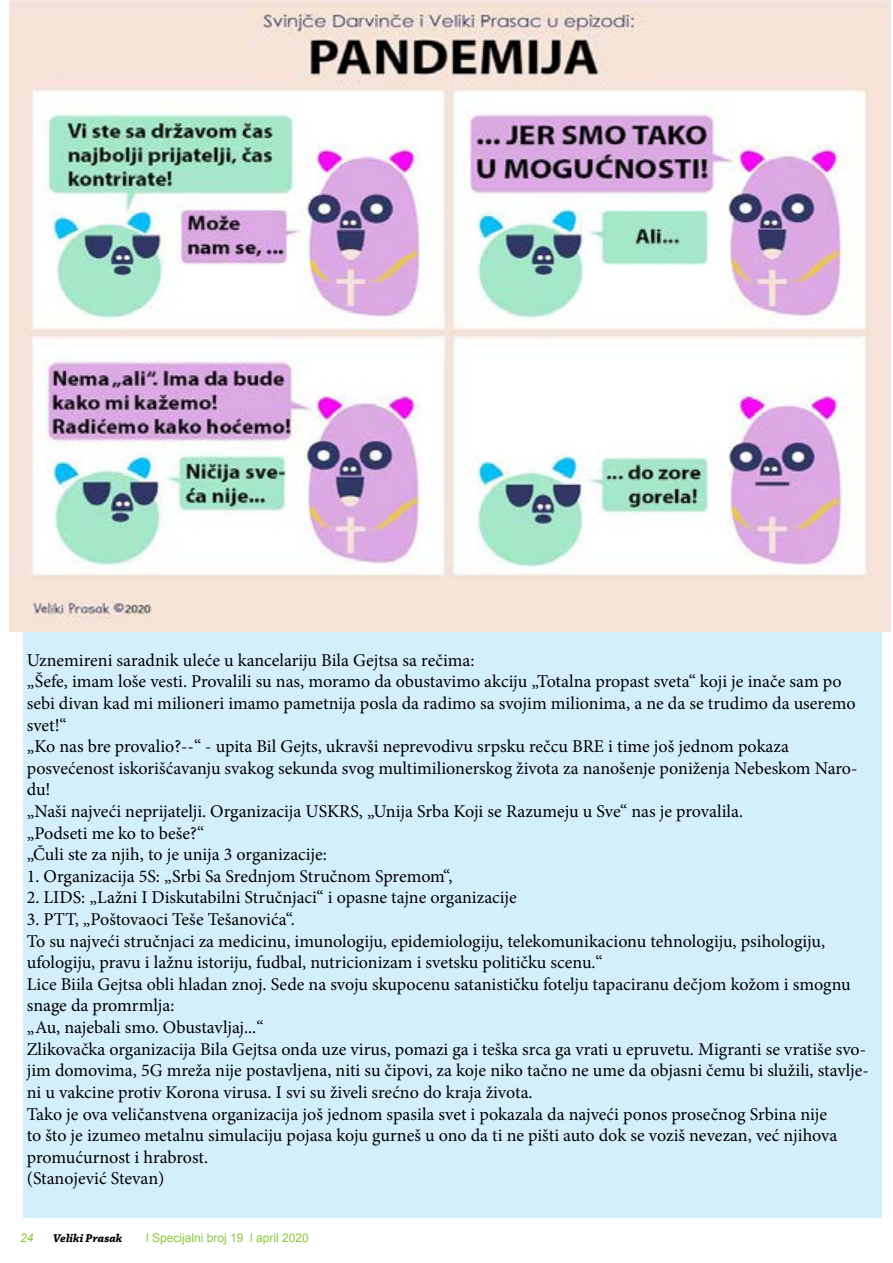
<style>
.page{position:relative;width:893px;height:1263px;background:#fff}
.page>*{position:absolute;margin:0;border:0;box-sizing:border-box;transform-origin:0 0}
.t1{font:18px/21.6px "Minion Pro";color:#000}
.t2{font:12px "Arial";color:#8dc63f}
.t3{font:italic 700 12px "Chaparral Pro";color:#000}
.t4{font:italic 12px "Arial";color:#8dc63f}
</style>
<div class="page">
<div style="left:23px;top:609px;width:859px;height:609px;background:#d4effc"></div>
<img style="left:9px;top:0;width:882px;height:631px">
<p class="t1" style="left:27px;top:649px;width:832px">Uznemireni saradnik uleće u kancelariju Bila Gejtsa sa rečima:<br>„Šefe, imam loše vesti. Provalili su nas, moramo da obustavimo akciju „Totalna propast sveta“ koji je inače sam po sebi divan kad mi milioneri imamo pametnija posla da radimo sa svojim milionima, a ne da se trudimo da useremo svet!“<br>„Ko nas bre provalio?--“ - upita Bil Gejts, ukravši neprevodivu srpsku rečcu BRE i time još jednom pokaza posvećenost iskorišćavanju svakog sekunda svog multimilionerskog života za nanošenje poniženja Nebeskom Naro&shy;du!<br>„Naši najveći neprijatelji. Organizacija USKRS, „Unija Srba Koji se Razumeju u Sve“ nas je provalila.<br>„Podseti me ko to beše?“<br>„Čuli ste za njih, to je unija 3 organizacije:</p>
<p class="t1" style="left:27px;top:865px;width:427px">1. Organizacija 5S: „Srbi Sa Srednjom Stručnom Spremom“,</p>
<p class="t1" style="left:27px;top:887px;width:492px">2. LIDS: „Lažni I Diskutabilni Stručnjaci“ i opasne tajne organizacije</p>
<p class="t1" style="left:27px;top:909px;width:844px">3. PTT, „Poštovaoci Teše Tešanovića“.<br>To su najveći stručnjaci za medicinu, imunologiju, epidemiologiju, telekomunikacionu tehnologiju, psihologiju, ufologiju, pravu i lažnu istoriju, fudbal, nutricionizam i svetsku političku scenu.“<br>Lice Biila Gejtsa obli hladan znoj. Sede na svoju skupocenu satanističku fotelju tapaciranu dečjom kožom i smognu snage da promrmlja:<br>„Au, najebali smo. Obustavljaj...“<br>Zlikovačka organizacija Bila Gejtsa onda uze virus, pomazi ga i teška srca ga vrati u epruvetu. Migranti se vratiše svo&shy;jim domovima, 5G mreža nije postavljena, niti su čipovi, za koje niko tačno ne ume da objasni čemu bi služili, stavlje&shy;ni u vakcine protiv Korona virusa. I svi su živeli srećno do kraja života.<br>Tako je ova veličanstvena organizacija još jednom spasila svet i pokazala da najveći ponos prosečnog Srbina nije<br>to što je izumeo metalnu simulaciju pojasa koju gurneš u ono da ti ne pišti auto dok se voziš nevezan, već njihova promućurnost i hrabrost.<br>(Stanojević Stevan)</p>
<p class="t4" style="left:20px;top:1230px;width:15px">24</p>
<p class="t3" style="left:53px;top:1231px;width:70px">Veliki Prasak</p>
<p class="t2" style="left:146px;top:1229px;width:164px">l Specijalni broj 19 l april 2020</p>
</div>
